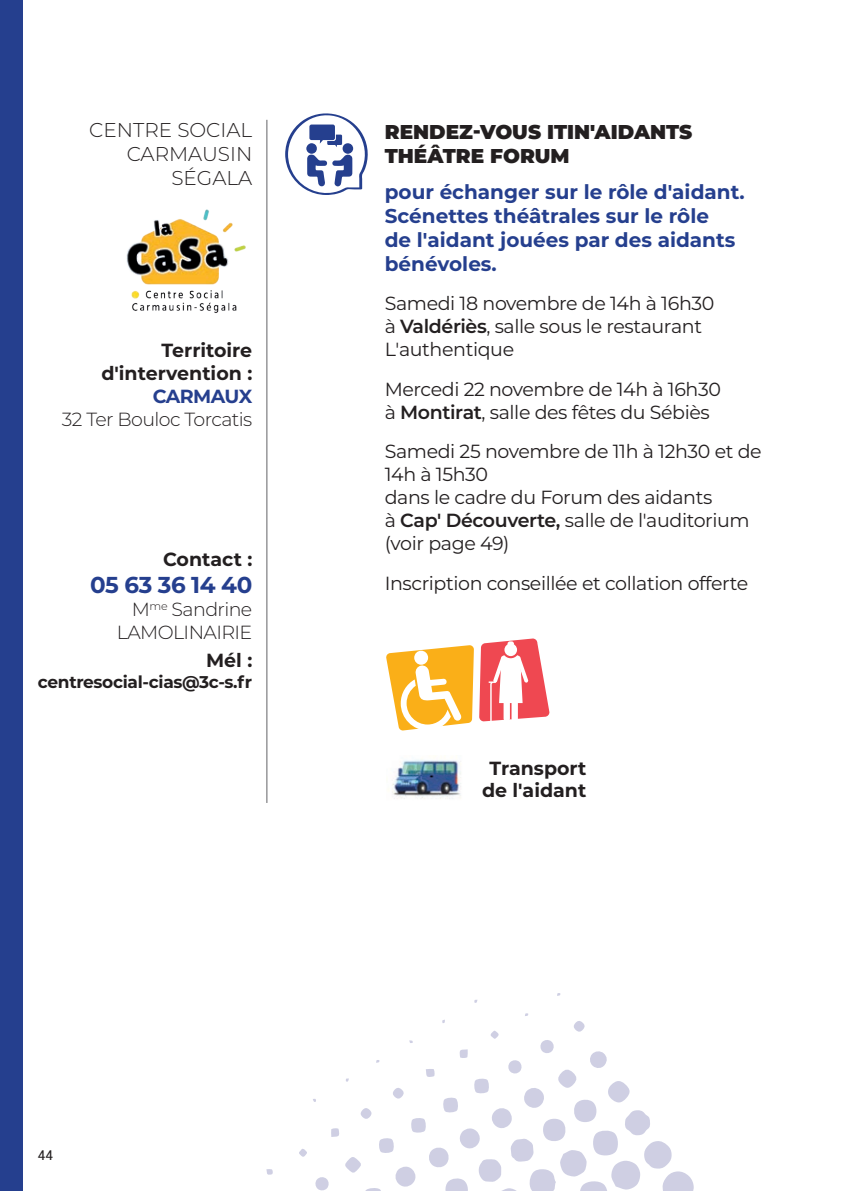
<style>
.page{position:relative;width:842px;height:1191px;background:#fff}
.page>*{position:absolute;margin:0;border:0;box-sizing:border-box;transform-origin:0 0}
.t1{font:700 23px "Montserrat";letter-spacing:-.02em;color:#253f8e}
.t2{font:700 20px/24px "Montserrat";color:#253f8e}
.t3{font:900 20px/24px "Montserrat";color:#231f20}
.t4{font:300 20px/24px "Montserrat";color:#231f20;text-align:right}
.t5{font:19px/22.8px "Montserrat";letter-spacing:-.02em;color:#231f20}
.t6{font:700 19px/22.8px "Montserrat";color:#231f20;text-align:right}
.t7{font:300 19px/22.8px "Montserrat";letter-spacing:-.03em;color:#231f20;text-align:right}
.t8{font:700 19px "Montserrat";letter-spacing:-.035em;color:#253f8e}
.t9{font:700 17px "Montserrat";letter-spacing:-.02em;color:#231f20}
.t10{font:13.6px "Roboto";color:#231f20}
.s1{font-weight:600}
</style>
<div class="page">
<svg style="left:266px;top:1169px;width:7px;height:6px"></svg>
<svg style="left:299px;top:1013px;width:395px;height:178px"></svg>
<div style="left:0;top:0;width:23px;height:1191px;background:#253f8e"></div>
<svg style="left:386px;top:638px;width:163px;height:92px"></svg>
<img style="left:126px;top:209px;width:120px;height:104px">
<hr style="left:266px;top:120px;width:1px;height:683px;background:#636366">
<svg style="left:285px;top:113px;width:83px;height:82px"></svg>
<div style="left:342px;top:143px;width:11px;height:11px;background:#253f8e;border-radius:50%"></div>
<div style="left:306px;top:143px;width:11px;height:11px;background:#253f8e;border-radius:50%"></div>
<img style="left:392px;top:760px;width:69px;height:39px">
<p class="t4" style="left:89px;top:117px;width:165px">CENTRE SOCIAL<br>CARMAUSIN<br>SÉGALA</p>
<p class="t6" style="left:101px;top:338px;width:152px">Territoire d'intervention :</p>
<p class="t8" style="left:153px;top:382px;width:101px">CARMAUX</p>
<p class="t7" style="left:62px;top:407px;width:192px">32 Ter Bouloc Torcatis</p>
<p class="t6" style="left:163px;top:546px;width:91px">Contact :</p>
<p class="t1" style="left:90px;top:568px;width:164px">05 63 36 14 40</p>
<p class="t7" style="left:117px;top:597px;width:137px">M<sup>me</sup> Sandrine<br>LAMOLINAIRIE</p>
<p class="t6" style="left:206px;top:648px;width:48px">Mél :</p>
<p class="t9" style="left:38px;top:669px;width:216px">centresocial-cias@3c-s.fr</p>
<p class="t3" style="left:385px;top:119px;width:309px">RENDEZ-VOUS ITIN'AIDANTS<br>THÉÂTRE FORUM</p>
<p class="t2" style="left:385px;top:178px;width:361px">pour échanger sur le rôle d'aidant.<br>Scénettes théâtrales sur le rôle<br>de l'aidant jouées par des aidants bénévoles.</p>
<p class="t5" style="left:385px;top:291px;width:331px">Samedi 18 novembre de 14h à 16h30 à <span class="s1">Valdériès</span>, salle sous le restaurant<br>L'authentique</p>
<p class="t5" style="left:385px;top:377px;width:338px">Mercedi 22 novembre de 14h à 16h30 à <span class="s1">Montirat</span>, salle des fêtes du Sébiès</p>
<p class="t5" style="left:385px;top:439px;width:378px">Samedi 25 novembre de 11h à 12h30 et de<br>14h à 15h30<br>dans le cadre du Forum des aidants<br>à <span class="s1">Cap' Découverte,</span> salle de l'auditorium (voir page 49)</p>
<p class="t5" style="left:385px;top:570px;width:365px">Inscription conseillée et collation offerte</p>
<p class="t6" style="left:482px;top:755px;width:105px;text-align:center">Transport de l'aidant</p>
<p class="t10" style="left:38px;top:1145px;width:17px">44</p>
</div>
